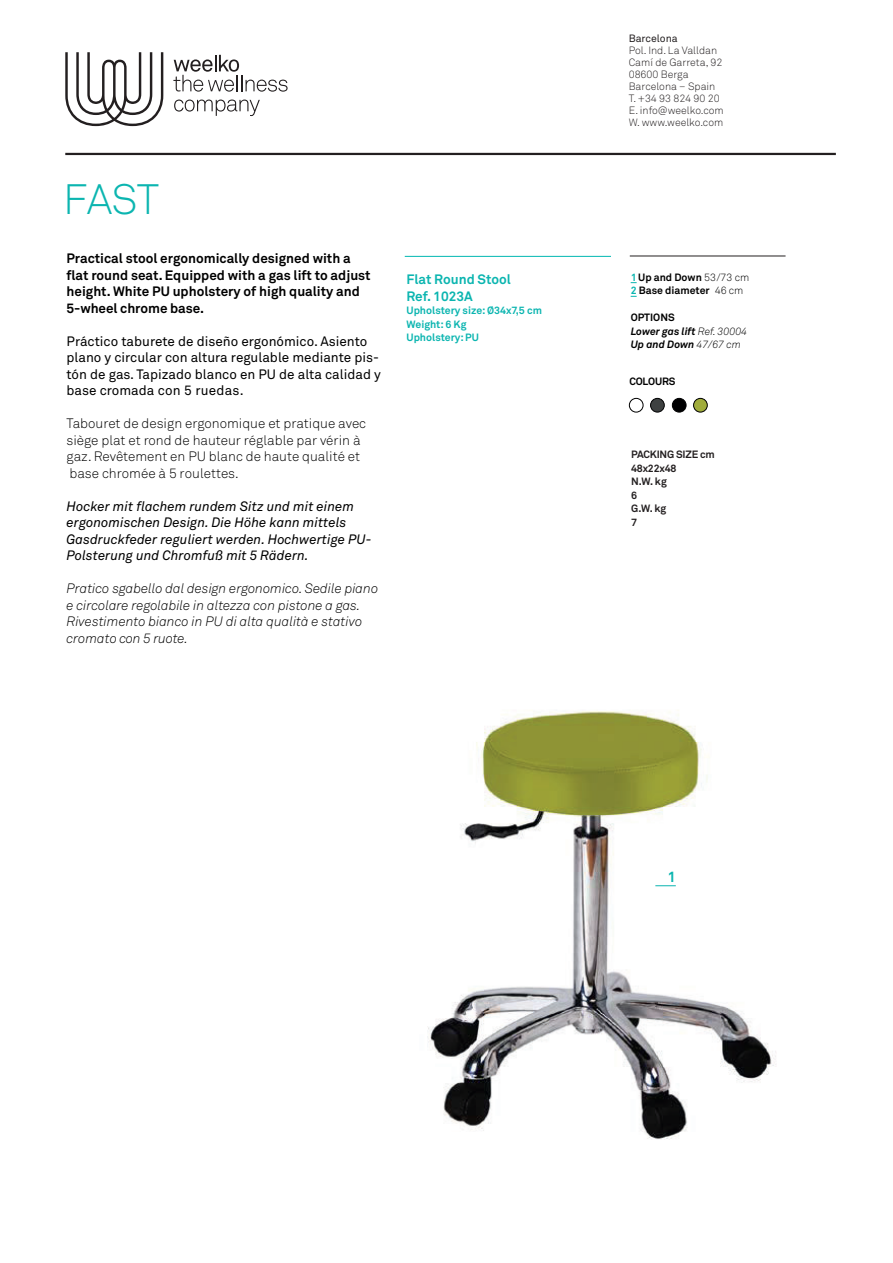
<style>
.page{position:relative;width:893px;height:1263px;background:#fff}
.page>*{position:absolute;margin:0;border:0;box-sizing:border-box;transform-origin:0 0}
.t1{font:300 42px "Akkurat";color:#0bb5b0}
.t2{font:700 14.85px "Akkurat";color:#0bb5b0}
.t3{font:italic 13.5px/16.5px "Akkurat";color:#000001}
.t4{font:italic 300 13.5px/16.5px "Akkurat";color:#000001}
.t5{font:13.5px/16.5px "Akkurat Std";color:#000001}
.t6{font:300 13.5px/16.5px "Akkurat";color:#000001}
.t7{font:700 13.5px/16.5px "Akkurat";color:#000001}
.t8{font:700 13.5px/16.5px "Akkurat";color:#0bb5b0}
.t9{font:300 10.5px/12px "Akkurat";color:#231f20}
.t10{font:700 10.5px/13.5px "Akkurat";color:#0bb5b0}
.t11{font:italic 700 10.5px/13.5px "Akkurat";color:#000001}
.t12{font:700 10.5px/13.5px "Akkurat";letter-spacing:-.02em;color:#231f20}
.t13{font:700 10.5px "Akkurat";color:#000001}
.t14{font:10.5px "Akkurat Std";color:#231f20}
.t15{font:700 10.5px "Akkurat";letter-spacing:-.02em;color:#000001}
.s1{color:#0bb5b0}
.s2{font-weight:300}
.s3{font-style:normal}
</style>
<div class="page">
<hr style="left:630px;top:256px;width:156px;height:1px;background:#231f20">
<hr style="left:65px;top:153px;width:771px;height:2px;background:#231f20">
<svg style="left:174px;top:100px;width:86px;height:16px"></svg>
<svg style="left:173px;top:55px;width:115px;height:37px"></svg>
<svg style="left:65px;top:52px;width:98px;height:74px"></svg>
<hr style="left:405px;top:256px;width:206px;height:1px;background:#00b7b1">
<img style="left:427px;top:711px;width:349px;height:429px">
<svg style="left:655px;top:885px;width:21px;height:1px"></svg>
<div style="left:629px;top:398px;width:14px;height:14px;border:1px solid #000001;border-radius:50%"></div>
<div style="left:651px;top:398px;width:13px;height:14px;background:#3e4141;border-radius:50%"></div>
<div style="left:650px;top:398px;width:14px;height:14px;border:1px solid #000001;border-radius:50%"></div>
<div style="left:672px;top:398px;width:14px;height:14px;background:#000001;border-radius:50%"></div>
<div style="left:672px;top:398px;width:14px;height:14px;border:1px solid #000001;border-radius:50%"></div>
<div style="left:694px;top:398px;width:13px;height:14px;background:#a0ac3b;border-radius:50%"></div>
<div style="left:693px;top:398px;width:14px;height:14px;border:1px solid #000001;border-radius:50%"></div>
<h1 class="t1" style="left:63px;top:175px;width:98px">FAST</h1>
<p class="t7" style="left:67px;top:250px;width:306px">Practical stool ergonomically designed with a flat round seat. Equipped with a gas lift to adjust height. White PU upholstery of high quality and 5-wheel chrome base.</p>
<p class="t5" style="left:67px;top:333px;width:316px">Práctico taburete de diseño ergonómico. Asiento plano y circular con altura regulable mediante pis&shy;tón de gas. Tapizado blanco en PU de alta calidad y base cromada con 5 ruedas.</p>
<p class="t6" style="left:67px;top:416px;width:301px">Tabouret de design ergonomique et pratique avec siège plat et rond de hauteur réglable par vérin à gaz. Revêtement en PU blanc de haute qualité et base chromée à 5 roulettes.</p>
<p class="t3" style="left:67px;top:498px;width:307px">Hocker mit flachem rundem Sitz und mit einem ergonomischen Design. Die Höhe kann mittels Gasdruckfeder reguliert werden. Hochwertige PU-Polsterung und Chromfuß mit 5 Rädern.</p>
<p class="t4" style="left:67px;top:580px;width:313px">Pratico sgabello dal design ergonomico. Sedile piano e circolare regolabile in altezza con pistone a gas.<br>Rivestimento bianco in PU di alta qualità e stativo cromato con 5 ruote.</p>
<p class="t8" style="left:407px;top:271px;width:106px">Flat Round Stool<br>Ref. 1023A</p>
<p class="t10" style="left:406px;top:304px;width:137px">Upholstery size: Ø34x7,5 cm<br>Weight: 6 Kg<br>Upholstery: PU</p>
<p class="t14" style="left:629px;top:32px;width:50px">Barcelona</p>
<p class="t9" style="left:629px;top:45px;width:97px">Pol. Ind. La Valldan<br>Camí de Garreta, 92<br>08600 Berga<br>Barcelona – Spain<br>T. +34 93 824 90 20<br>E. info@weelko.com<br>W. www.weelko.com</p>
<p class="t13" style="left:631px;top:270px;width:120px"><span class="s1">1</span>Up and Down <span class="s2">53/73 cm</span></p>
<p class="t11" style="left:631px;top:311px;width:118px"><span class="s3">OPTIONS<br></span>Lower gas lift <span class="s2">Ref. 30004<br></span>Up and Down <span class="s2">47/67 cm</span></p>
<p class="t13" style="left:631px;top:284px;width:114px"><span class="s1">2</span> Base diameter <span class="s2">46 cm</span></p>
<p class="t15" style="left:629px;top:375px;width:48px">COLOURS</p>
<p class="t12" style="left:631px;top:448px;width:85px">PACKING SIZE cm<br>48x22x48<br>N.W. kg<br>6<br>G.W. kg<br>7</p>
<p class="t2" style="left:667px;top:868px;width:10px">1</p>
</div>
